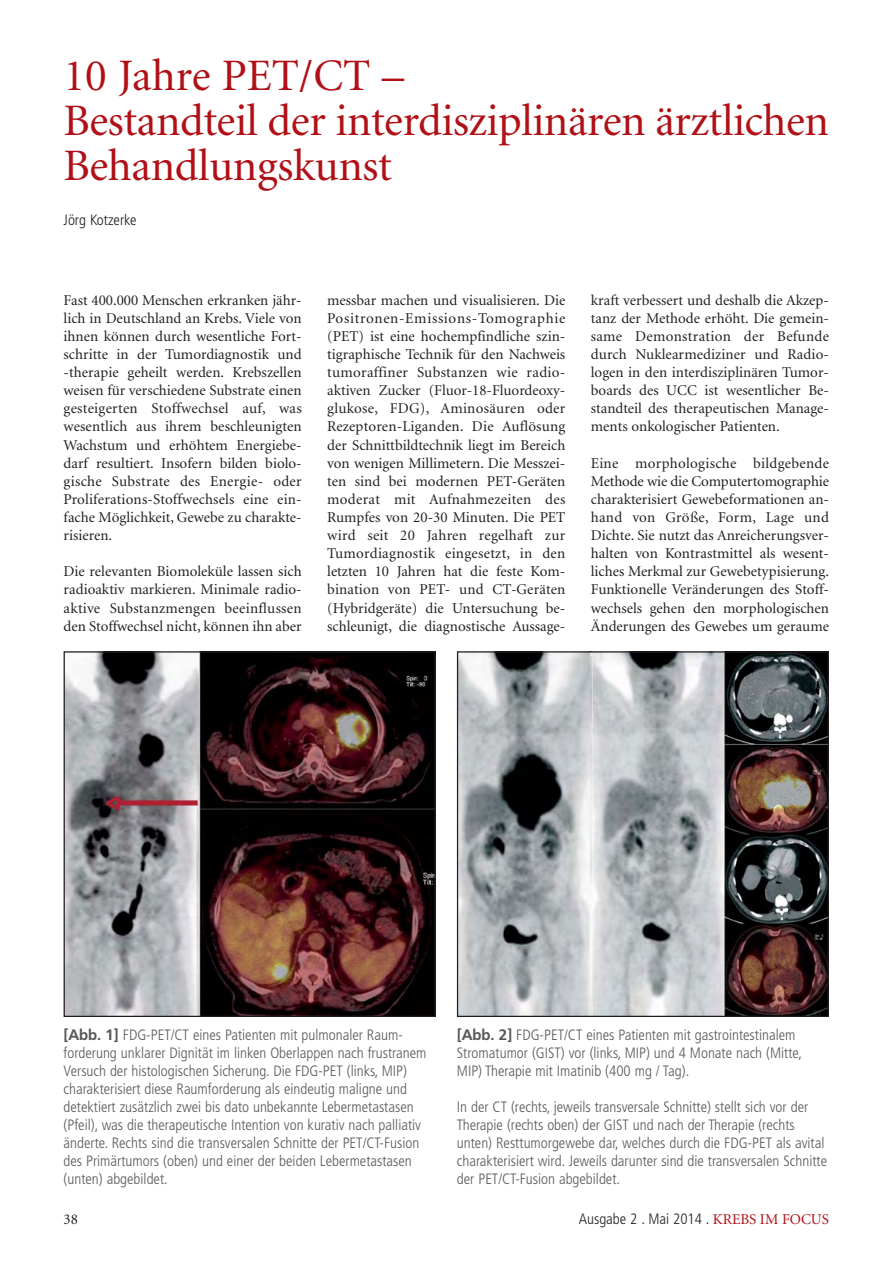
<style>
.page{position:relative;width:893px;height:1263px;background:#fff}
.page>*{position:absolute;margin:0;border:0;box-sizing:border-box;transform-origin:0 0}
.t1{font:45px/45px "Minion";letter-spacing:-.01em;color:#b01016}
.t2{font:15px/18.1px "Minion";color:#231f20;text-align:justify}
.t3{font:300 condensed 15px/18px "Frutiger";color:#58595b}
.t4{font:300 condensed 15px "Frutiger";color:#231f20}
.s1{font-family:"Frutiger BQ";font-weight:700;font-stretch:normal}
.s2{font-family:"Minion";font-weight:400;font-stretch:normal;color:#b01016}
</style>
<div class="page">
<img style="left:66px;top:653px;width:368px;height:362px">
<div style="left:64px;top:651px;width:372px;height:366px;border:1px solid #231f20"></div>
<img style="left:459px;top:653px;width:368px;height:362px">
<div style="left:457px;top:651px;width:372px;height:366px;border:1px solid #231f20"></div>
<h1 class="t1" style="left:64px;top:57px;width:767px">10 Jahre PET/CT –<br>Bestandteil der interdisziplinären ärztlichen<br>Behandlungskunst</h1>
<p class="t4" style="left:64px;top:214px;width:74px">Jörg Kotzerke</p>
<p class="t2" style="left:64px;top:292px;width:240px">Fast 400.000 Menschen erkranken jähr&shy;lich in Deutschland an Krebs. Viele von ihnen können durch wesentliche Fort&shy;schritte in der Tumordiagnostik und -therapie geheilt werden. Krebszellen weisen für verschiedene Substrate einen gesteigerten Stoffwechsel auf, was wesentlich aus ihrem beschleunigten Wachstum und erhöhtem Energiebe&shy;darf resultiert. Insofern bilden biolo&shy;gische Substrate des Energie- oder Proliferations-Stoffwechsels eine ein&shy;fache Möglichkeit, Gewebe zu charakte&shy;risieren.</p>
<p class="t2" style="left:64px;top:564px;width:240px">Die relevanten Biomoleküle lassen sich radioaktiv markieren. Minimale radio&shy;aktive Substanzmengen beeinflussen den Stoffwechsel nicht, können ihn aber</p>
<p class="t2" style="left:327px;top:292px;width:240px">messbar machen und visualisieren. Die Positronen-Emissions-Tomographie (PET) ist eine hochempfindliche szin&shy;tigraphische Technik für den Nachweis tumoraffiner Substanzen wie radio&shy;aktiven Zucker (Fluor-18-Fluordeoxy&shy;glukose, FDG), Aminosäuren oder Rezeptoren-Liganden. Die Auflösung der Schnittbildtechnik liegt im Bereich von wenigen Millimetern. Die Messzei&shy;ten sind bei modernen PET-Geräten moderat mit Aufnahmezeiten des Rumpfes von 20-30 Minuten. Die PET wird seit 20 Jahren regelhaft zur Tumordiagnostik eingesetzt, in den letzten 10 Jahren hat die feste Kom&shy;bination von PET- und CT-Geräten (Hybridgeräte) die Untersuchung be&shy;schleunigt, die diagnostische Aussage-</p>
<p class="t2" style="left:591px;top:292px;width:240px">kraft verbessert und deshalb die Akzep&shy;tanz der Methode erhöht. Die gemein&shy;same Demonstration der Befunde durch Nuklearmediziner und Radio&shy;logen in den interdisziplinären Tumor&shy;boards des UCC ist wesentlicher Be&shy;standteil des therapeutischen Manage&shy;ments onkologischer Patienten.</p>
<p class="t2" style="left:591px;top:455px;width:240px">Eine morphologische bildgebende Methode wie die Computertomographie charakterisiert Gewebeformationen an&shy;hand von Größe, Form, Lage und Dichte. Sie nutzt das Anreicherungsver&shy;halten von Kontrastmittel als wesent&shy;liches Merkmal zur Gewebetypisierung.<br>Funktionelle Veränderungen des Stoff&shy;wechsels gehen den morphologischen Änderungen des Gewebes um geraume</p>
<p class="t3" style="left:64px;top:1027px;width:364px"><span class="s1">[Abb. 1]</span> FDG-PET/CT eines Patienten mit pulmonaler Raum&shy;forderung unklarer Dignität im linken Oberlappen nach frustranem Versuch der histologischen Sicherung. Die FDG-PET (links, MIP) charakterisiert diese Raumforderung als eindeutig maligne und detektiert zusätzlich zwei bis dato unbekannte Lebermetastasen (Pfeil), was die therapeutische Intention von kurativ nach palliativ änderte. Rechts sind die transversalen Schnitte der PET/CT-Fusion des Primärtumors (oben) und einer der beiden Lebermetastasen (unten) abgebildet.</p>
<p class="t3" style="left:457px;top:1027px;width:347px"><span class="s1">[Abb. 2]</span> FDG-PET/CT eines Patienten mit gastrointestinalem<br>Stromatumor (GIST) vor (links, MIP) und 4 Monate nach (Mitte,<br>MIP) Therapie mit Imatinib (400 mg / Tag).</p>
<p class="t3" style="left:457px;top:1099px;width:372px">In der CT (rechts, jeweils transversale Schnitte) stellt sich vor der Therapie (rechts oben) der GIST und nach der Therapie (rechts unten) Resttumorgewebe dar, welches durch die FDG-PET als avital charakterisiert wird. Jeweils darunter sind die transversalen Schnitte der PET/CT-Fusion abgebildet.</p>
<p class="t2" style="left:64px;top:1211px;width:16px">38</p>
<p class="t4" style="left:579px;top:1212px;width:252px">Ausgabe 2 . Mai 2014 . <span class="s2">KREBS IM FOCUS</span></p>
</div>
